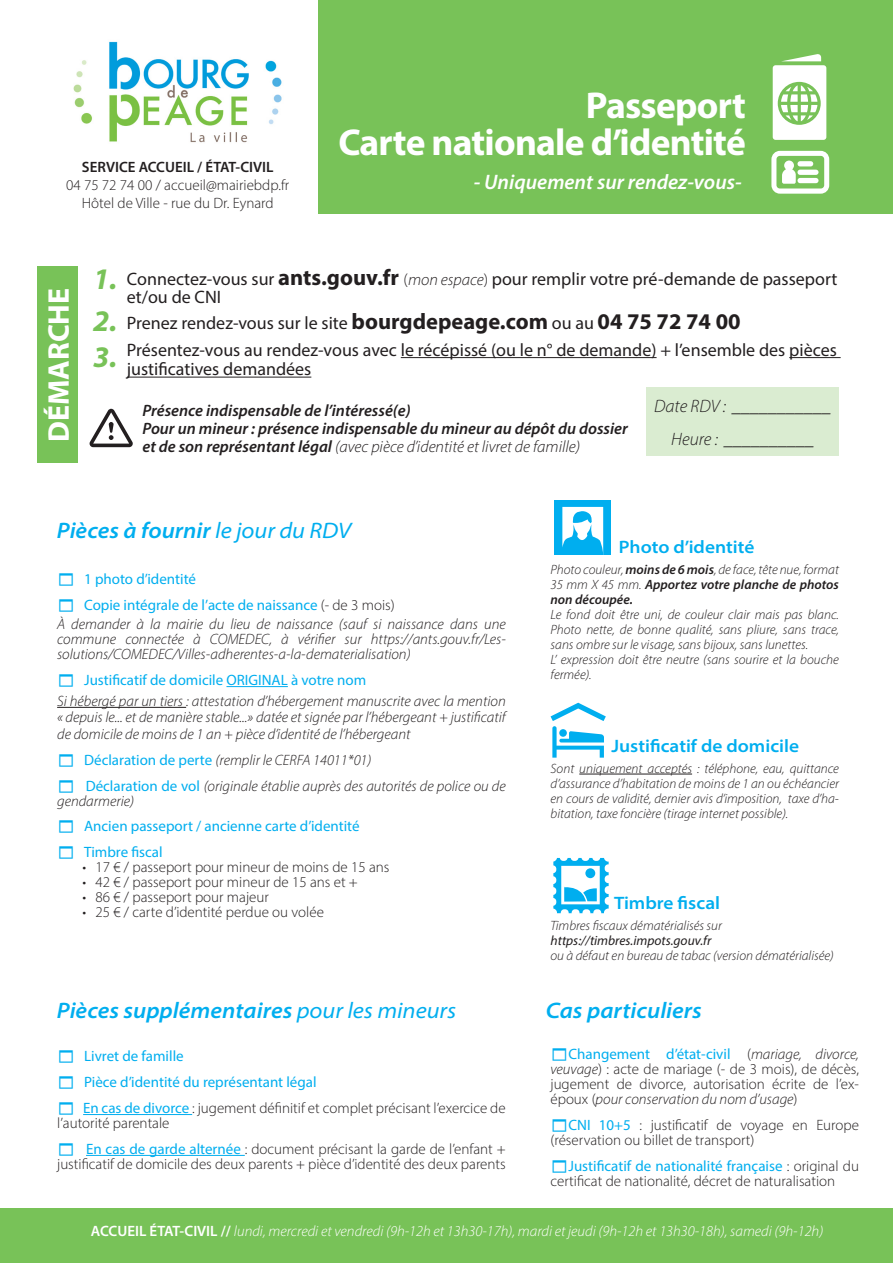
<style>
.page{position:relative;width:893px;height:1263px;background:#fff}
.page>*{position:absolute;margin:0;border:0;box-sizing:border-box;transform-origin:0 0}
.t1{font:700 37.5px "Myriad Pro";letter-spacing:-.02em;color:#fff}
.t2{font:700 30px "Myriad Pro";color:#fff}
.t3{font:italic 700 30px "Myriad Pro";color:#78c258}
.t4{font:italic 600 semi-expanded 22.5px "Myriad Pro";color:#00aeef}
.t5{font:italic 600 21px "Myriad Pro";color:#fff}
.t6{font:18px/19.5px "Myriad Pro";color:#231f20}
.t7{font:600 semi-expanded 18px "Myriad Pro";color:#00aeef}
.t8{font:italic 300 18px "Myriad Pro";color:#231f20}
.t9{font:italic 600 16.5px "Myriad Pro";color:#231f20}
.t10{font:italic 300 16.5px "Myriad Pro";color:#231f20}
.t11{font:300 15px/15px "Myriad Pro";color:#231f20}
.t12{font:italic 300 15px/15px "Myriad Pro";color:#231f20;text-align:justify}
.t13{font:15px "Myriad Pro";color:#00aeef}
.t14{font:italic 300 15px "Myriad Pro";color:#fff}
.t15{font:600 15px "Myriad Pro";color:#231f20}
.t16{font:italic 300 13.5px/15px "Myriad Pro";color:#231f20;text-align:justify}
.t17{font:italic 600 13.5px/15px "Myriad Pro";color:#231f20;text-align:justify}
.t18{font:italic 13.5px "Myriad Pro";color:#231f20}
.s1{font-weight:700;font-size:22.5px}
.s2{font-weight:300;font-size:16.5px}
.s3{font-weight:300;font-style:italic;font-size:16.5px}
.s4{font-weight:600}
.s5{font-weight:400}
.s6{font-weight:300;color:#231f20}
.s7{font-weight:400;font-style:normal;color:#00aeef}
.s8{font-weight:400;color:#00aeef}
.s9{font-weight:300}
.s10{font-style:italic}
.s11{font-weight:600;font-style:normal}
</style>
<div class="page">
<div style="left:318px;top:0;width:575px;height:214px;background:#78c258"></div>
<div style="left:0;top:1208px;width:893px;height:55px;background:#78c258"></div>
<svg style="left:554px;top:500px;width:57px;height:55px"></svg>
<img style="left:73px;top:41px;width:209px;height:102px">
<hr style="left:226px;top:686px;width:62px;height:1px;background:#00aeef">
<hr style="left:57px;top:707px;width:129px;height:1px;background:#231f20">
<hr style="left:83px;top:1114px;width:109px;height:1px;background:#00aeef">
<hr style="left:86px;top:1155px;width:159px;height:1px;background:#00aeef">
<hr style="left:401px;top:357px;width:256px;height:1px;background:#231f20">
<hr style="left:789px;top:357px;width:52px;height:1px;background:#231f20">
<hr style="left:127px;top:377px;width:184px;height:1px;background:#231f20">
<svg style="left:553px;top:858px;width:56px;height:55px"></svg>
<div style="left:585px;top:868px;width:10px;height:10px;background:#00aeef;border-radius:50%"></div>
<svg style="left:771px;top:151px;width:58px;height:43px"></svg>
<div style="left:797px;top:161px;width:16px;height:5px;background:#fff;border-radius:3px"></div>
<div style="left:797px;top:170px;width:21px;height:5px;background:#fff;border-radius:3px"></div>
<div style="left:797px;top:178px;width:21px;height:5px;background:#fff;border-radius:3px"></div>
<svg style="left:773px;top:54px;width:53px;height:86px"></svg>
<svg style="left:90px;top:409px;width:43px;height:38px"></svg>
<div style="left:647px;top:387px;width:192px;height:69px;background:#daecd1"></div>
<hr style="left:579px;top:774px;width:113px;height:1px;background:#231f20">
<svg style="left:551px;top:703px;width:55px;height:55px"></svg>
<div style="left:37px;top:266px;width:41px;height:197px;background:#78c258"></div>
<p class="t15" style="left:82px;top:157px;width:193px">SERVICE ACCUEIL / ÉTAT-CIVIL</p>
<p class="t11" style="left:66px;top:177px;width:225px">04 75 72 74 00 / accueil@mairiebdp.fr</p>
<p class="t11" style="left:82px;top:195px;width:193px">Hôtel de Ville - rue du Dr. Eynard</p>
<p class="t1" style="left:586px;top:80px;width:162px">Passeport</p>
<p class="t1" style="left:338px;top:118px;width:409px">Carte nationale d’identité</p>
<p class="t5" style="left:474px;top:169px;width:269px">- Uniquement sur rendez-vous-</p>
<p class="t2" style="left:39px;top:442px;width:156px;rotate:-90deg">DÉMARCHE</p>
<p class="t3" style="left:93px;top:259px;width:26px">1.</p>
<p class="t3" style="left:93px;top:301px;width:26px">2.</p>
<p class="t3" style="left:93px;top:337px;width:26px">3.</p>
<p class="t6" style="left:127px;top:269px;width:712px">Connectez-vous sur <span class="s1">ants.gouv.fr</span> <span class="s2">(</span><span class="s3">mon espace</span><span class="s2">)</span> pour remplir votre pré-demande de passeport</p>
<p class="t6" style="left:127px;top:287px;width:96px">et/ou de CNI</p>
<p class="t6" style="left:127px;top:313px;width:615px">Prenez rendez-vous sur le site <span class="s1">bourgdepeage.com</span> ou au <span class="s1">04 75 72 74 00</span></p>
<p class="t6" style="left:127px;top:340px;width:711px">Présentez-vous au rendez-vous avec le récépissé (ou le n° de demande) + l’ensemble des pièces justificatives demandées</p>
<p class="t9" style="left:142px;top:400px;width:270px">Présence indispensable de l’intéressé(e)</p>
<p class="t9" style="left:142px;top:418px;width:487px">Pour un mineur : présence indispensable du mineur au dépôt du dossier</p>
<p class="t10" style="left:142px;top:437px;width:439px"><span class="s4">et de son représentant légal</span> (avec pièce d’identité et livret de famille)</p>
<p class="t8" style="left:654px;top:395px;width:179px">Date RDV : ___________</p>
<p class="t8" style="left:671px;top:428px;width:145px">Heure : __________</p>
<p class="t4" style="left:57px;top:516px;width:296px">Pièces à fournir <span class="s5">le jour du RDV</span></p>
<p class="t13" style="left:84px;top:570px;width:113px">1 photo d’identité</p>
<p class="t13" style="left:84px;top:596px;width:312px">Copie intégrale de l’acte de naissance <span class="s6">(- de 3 mois)</span></p>
<p class="t12" style="left:57px;top:617px;width:450px">À demander à la mairie du lieu de naissance (sauf si naissance dans une commune connectée à COMEDEC, à vérifier sur https://ants.gouv.fr/Les&shy;solutions/COMEDEC/Villes-adherentes-a-la-dematerialisation)</p>
<p class="t13" style="left:84px;top:671px;width:284px">Justificatif de domicile ORIGINAL à votre nom</p>
<p class="t12" style="left:57px;top:692px;width:450px;line-height:16.5px">Si hébergé par un tiers : attestation d’hébergement manuscrite avec la mention « depuis le... et de manière stable...» datée et signée par l’hébergeant + justificatif de domicile de moins de 1 an + pièce d’identité de l’hébergeant</p>
<p class="t12" style="left:84px;top:752px;width:289px"><span class="s7">Déclaration de perte</span> (remplir le CERFA 14011*01)</p>
<p class="t12" style="left:57px;top:778px;width:450px;text-indent:29px"><span class="s7">Déclaration de vol</span> (originale établie auprès des autorités de police ou de gendarmerie)</p>
<p class="t13" style="left:84px;top:817px;width:277px">Ancien passeport / ancienne carte d’identité</p>
<p class="t13" style="left:84px;top:843px;width:80px">Timbre fiscal</p>
<p class="t11" style="left:83px;top:860px;width:308px">• 17 € / passeport pour mineur de moins de 15 ans</p>
<p class="t11" style="left:83px;top:875px;width:277px">• 42 € / passeport pour mineur de 15 ans et +</p>
<p class="t11" style="left:83px;top:890px;width:188px">• 86 € / passeport pour majeur</p>
<p class="t11" style="left:83px;top:905px;width:243px">• 25 € / carte d’identité perdue ou volée</p>
<p class="t4" style="left:57px;top:995px;width:401px">Pièces supplémentaires <span class="s5">pour les mineurs</span></p>
<p class="t13" style="left:84px;top:1047px;width:101px">Livret de famille</p>
<p class="t13" style="left:84px;top:1073px;width:234px">Pièce d’identité du représentant légal</p>
<p class="t11" style="left:57px;top:1100px;width:450px;text-indent:26px"><span class="s8">En cas de divorce</span> : jugement définitif et complet précisant l’exercice de l’autorité parentale</p>
<p class="t11" style="left:57px;top:1141px;width:450px;text-align:right"><span class="s8">En cas de garde alternée</span> : document précisant la garde de l’enfant + justificatif de domicile des deux parents + pièce d’identité des deux parents</p>
<p class="t7" style="left:619px;top:535px;width:137px">Photo d’identité</p>
<p class="t17" style="left:551px;top:561px;width:290px"><span class="s9">Photo couleur,</span> moins de 6 mois<span class="s9">, de face, tête nue, format 35 mm X 45 mm.</span> Apportez votre planche de photos non découpée.</p>
<p class="t16" style="left:551px;top:607px;width:290px">Le fond doit être uni, de couleur clair mais pas blanc.<br>Photo nette, de bonne qualité, sans pliure, sans trace, sans ombre sur le visage, sans bijoux, sans lunettes.</p>
<p class="t16" style="left:551px;top:652px;width:290px">L’ expression doit être neutre (sans sourire et la bouche fermée).</p>
<p class="t7" style="left:611px;top:734px;width:189px">Justificatif de domicile</p>
<p class="t16" style="left:551px;top:760px;width:290px">Sont uniquement acceptés : téléphone, eau, quittance d’assurance d’habitation de moins de 1 an ou échéancier en cours de validité, dernier avis d’imposition, taxe d’ha&shy;bitation, taxe foncière (tirage internet possible).</p>
<p class="t7" style="left:614px;top:892px;width:108px">Timbre fiscal</p>
<p class="t16" style="left:551px;top:918px;width:173px">Timbres fiscaux dématérialisés sur</p>
<p class="t18" style="left:551px;top:932px;width:162px">https://timbres.impots.gouv.fr</p>
<p class="t16" style="left:551px;top:948px;width:285px">ou à défaut en bureau de tabac (version dématérialisée)</p>
<p class="t4" style="left:546px;top:995px;width:158px">Cas particuliers</p>
<p class="t11" style="left:550px;top:1046px;width:310px;text-align:justify;text-indent:18px"><span class="s8">Changement d’état-civil</span> (<span class="s10">mariage, divorce, veuvage</span>) : acte de mariage (- de 3 mois), de décès, jugement de divorce, autorisation écrite de l’ex&shy;époux (<span class="s10">pour conservation du nom d’usage</span>)</p>
<p class="t11" style="left:550px;top:1117px;width:310px;text-indent:18px"><span class="s8">CNI 10+5</span> : justificatif de voyage en Europe (réservation ou billet de transport)</p>
<p class="t11" style="left:550px;top:1158px;width:310px;text-indent:18px"><span class="s8">Justificatif de nationalité française</span> : original du certificat de nationalité, décret de naturalisation</p>
<p class="t14" style="left:91px;top:1222px;width:734px"><span class="s11">ACCUEIL ÉTAT-CIVIL //</span> lundi, mercredi et vendredi (9h-12h et 13h30-17h), mardi et jeudi (9h-12h et 13h30-18h), samedi (9h-12h)</p>
</div>
